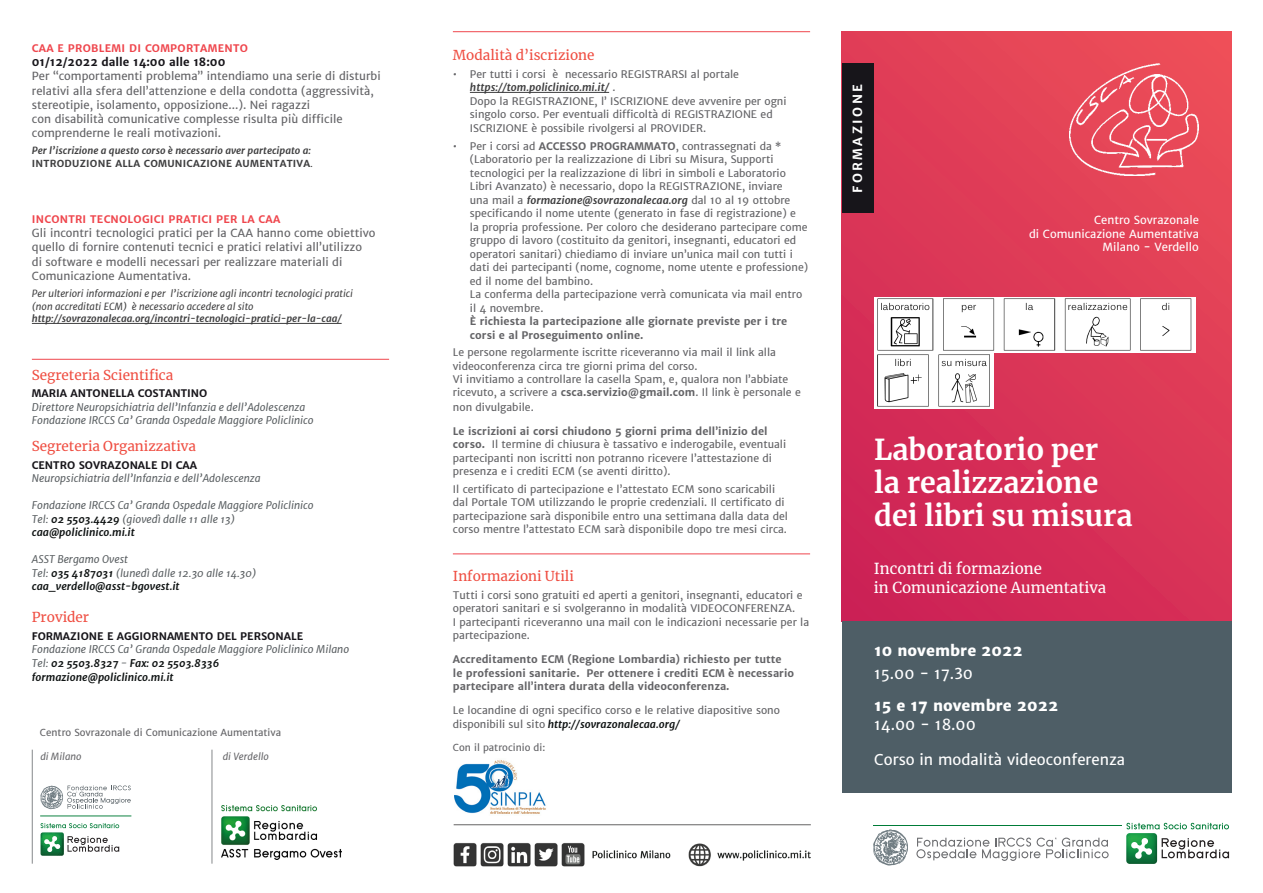
<style>
.page{position:relative;width:1263px;height:893px;background:#fff}
.page>*{position:absolute;margin:0;border:0;box-sizing:border-box;transform-origin:0 0}
.t1{font:700 28.5px/33px "Merriweather";color:#fff}
.t2{font:15px/19.5px "Merriweather";color:#fff}
.t3{font:800 15px/22.8px "Merriweather Sans";color:#fff}
.t4{font:15px "Merriweather Sans";color:#fff}
.t5{font:13.5px "Merriweather";color:#ef4d41}
.t6{font:700 12.75px "Merriweather Sans";letter-spacing:.19em;color:#fff}
.t7{font:11.25px/14.2px "Merriweather Sans";color:#636366}
.t8{font:11.25px/13.5px "Merriweather Sans";color:#fff;text-align:right}
.t9{font:700 11.25px "Merriweather Sans";color:#17151a}
.t10{font:10.5px/13.5px "Merriweather Sans";color:#636366}
.t11{font:italic 10.5px/13.5px "Merriweather Sans";color:#595e61}
.t12{font:700 10.5px/13.5px "Merriweather Sans";color:#636366}
.t13{font:700 10.5px "Merriweather Sans";color:#17151a}
.t14{font:700 10.5px "Merriweather Sans";letter-spacing:.025em;color:#ef464d}
.t15{font:italic 700 9.75px/12.8px "Merriweather Sans";color:#3e3e3f}
.t16{font:italic 9.75px/12.8px "Merriweather Sans";color:#3e3e3f}
.t17{font:9.75px "Merriweather Sans";color:#636366}
.t18{font:italic 9.75px "Merriweather Sans";color:#636366}
.s1{font-style:normal}
.s2{font-weight:400}
.s3{font-weight:700;color:#101414}
.s4{font-weight:700;font-style:italic;color:#3e3e3f}
.s5{font-weight:700}
.s6{font-weight:700;font-style:italic;color:#101414}
</style>
<div class="page">
<div style="left:842px;top:32px;width:389px;height:590px;background:linear-gradient(to bottom,#e74758,#d12856)"></div>
<div style="left:842px;top:622px;width:389px;height:171px;background:#4e5e66"></div>
<div style="left:842px;top:63px;width:32px;height:150px;background:#17151a"></div>
<svg style="left:916px;top:838px;width:192px;height:23px"></svg>
<img style="left:1126px;top:833px;width:31px;height:31px">
<svg style="left:1126px;top:823px;width:103px;height:6px"></svg>
<svg style="left:1131px;top:838px;width:21px;height:21px"></svg>
<svg style="left:1161px;top:838px;width:68px;height:20px"></svg>
<hr style="left:873px;top:825px;width:249px;height:1px;background:#007c38">
<svg style="left:873px;top:829px;width:35px;height:36px"></svg>
<img style="left:1070px;top:63px;width:129px;height:113px">
<hr style="left:470px;top:92px;width:139px;height:1px;background:#3e3e3f">
<hr style="left:32px;top:323px;width:310px;height:1px;background:#3e3e3f">
<img style="left:222px;top:806px;width:119px;height:54px">
<hr style="left:40px;top:815px;width:91px;height:1px;background:#007c38">
<svg style="left:41px;top:823px;width:78px;height:33px"></svg>
<svg style="left:40px;top:785px;width:91px;height:24px"></svg>
<hr style="left:212px;top:750px;width:1px;height:114px;background:#86888b">
<hr style="left:32px;top:750px;width:1px;height:114px;background:#86888b">
<img style="left:454px;top:760px;width:92px;height:54px">
<hr style="left:32px;top:359px;width:357px;height:1px;background:#ef464d">
<div style="left:874px;top:297px;width:321px;height:56px;background:#fff"></div>
<img style="left:877px;top:298px;width:315px;height:53px">
<img style="left:453px;top:824px;width:357px;height:43px">
<hr style="left:453px;top:31px;width:357px;height:1px;background:#ef464d">
<hr style="left:453px;top:554px;width:357px;height:1px;background:#ef464d">
<div style="left:874px;top:353px;width:120px;height:56px;background:#fff"></div>
<img style="left:877px;top:354px;width:113px;height:53px">
<p class="t14" style="left:32px;top:41px;width:217px">CAA E PROBLEMI DI COMPORTAMENTO</p>
<p class="t9" style="left:32px;top:55px;width:195px">01/12/2022 dalle 14:00 alle 18:00</p>
<p class="t7" style="left:32px;top:69px;width:350px">Per “comportamenti problema” intendiamo una serie di disturbi relativi alla sfera dell’attenzione e della condotta (aggressività, stereotipie, isolamento, opposizione...). Nei ragazzi<br>con disabilità comunicative complesse risulta più difficile comprenderne le reali motivazioni.</p>
<p class="t15" style="left:32px;top:144px;width:283px">Per l’iscrizione a questo corso è necessario aver partecipato a:<br><span class="s1">INTRODUZIONE ALLA COMUNICAZIONE AUMENTATIVA</span><span class="s2">.</span></p>
<p class="t14" style="left:32px;top:212px;width:250px">INCONTRI TECNOLOGICI PRATICI PER LA CAA</p>
<p class="t7" style="left:32px;top:226px;width:345px">Gli incontri tecnologici pratici per la CAA hanno come obiettivo quello di fornire contenuti tecnici e pratici relativi all’utilizzo<br>di software e modelli necessari per realizzare materiali di Comunicazione Aumentativa.</p>
<p class="t16" style="left:32px;top:287px;width:322px">Per ulteriori informazioni e per l’iscrizione agli incontri tecnologici pratici (non accreditati ECM) è necessario accedere al sito</p>
<p class="t15" style="left:32px;top:312px;width:311px">http://sovrazonalecaa.org/incontri-tecnologici-pratici-per-la-caa/</p>
<p class="t5" style="left:32px;top:365px;width:143px">Segreteria Scientifica</p>
<p class="t13" style="left:32px;top:387px;width:177px">MARIA ANTONELLA COSTANTINO</p>
<p class="t11" style="left:32px;top:400px;width:283px">Direttore Neuropsichiatria dell’Infanzia e dell’Adolescenza<br>Fondazione IRCCS Ca’ Granda Ospedale Maggiore Policlinico</p>
<p class="t5" style="left:32px;top:437px;width:166px">Segreteria Organizzativa</p>
<p class="t13" style="left:32px;top:458px;width:167px">CENTRO SOVRAZONALE DI CAA</p>
<p class="t11" style="left:32px;top:471px;width:230px">Neuropsichiatria dell’Infanzia e dell’Adolescenza</p>
<p class="t11" style="left:32px;top:498px;width:283px">Fondazione IRCCS Ca’ Granda Ospedale Maggiore Policlinico<br>Tel: <span class="s3">02 5503.4429</span> (giovedì dalle 11 alle 13) <span class="s3">caa@policlinico.mi.it</span></p>
<p class="t11" style="left:32px;top:552px;width:226px">ASST Bergamo Ovest<br>Tel: <span class="s3">035 4187031</span> (lunedì dalle 12.30 alle 14.30) <span class="s3">caa_verdello@asst-bgovest.it</span></p>
<p class="t5" style="left:32px;top:608px;width:59px">Provider</p>
<p class="t13" style="left:32px;top:629px;width:273px">FORMAZIONE E AGGIORNAMENTO DEL PERSONALE</p>
<p class="t11" style="left:32px;top:642px;width:319px;line-height:14px">Fondazione IRCCS Ca’ Granda Ospedale Maggiore Policlinico Milano<br>Tel: <span class="s3">02 5503.8327</span> - <span class="s3">Fax: 02 5503.8336 formazione@policlinico.mi.it</span></p>
<p class="t17" style="left:40px;top:726px;width:243px">Centro Sovrazonale di Comunicazione Aumentativa</p>
<p class="t18" style="left:40px;top:750px;width:43px">di Milano</p>
<p class="t18" style="left:223px;top:750px;width:48px">di Verdello</p>
<p class="t5" style="left:453px;top:46px;width:143px">Modalità d’iscrizione</p>
<p class="t10" style="left:470px;top:67px;width:318px;text-indent:-17px">• Per tutti i corsi è necessario REGISTRARSI al portale <span class="s4">https://tom.policlinico.mi.it/</span> .<br>Dopo la REGISTRAZIONE, l’ ISCRIZIONE deve avvenire per ogni singolo corso. Per eventuali difficoltà di REGISTRAZIONE ed ISCRIZIONE è possibile rivolgersi al PROVIDER.</p>
<p class="t10" style="left:470px;top:139px;width:340px;text-indent:-17px">• Per i corsi ad <span class="s5">ACCESSO PROGRAMMATO</span>, contrassegnati da * (Laboratorio per la realizzazione di Libri su Misura, Supporti tecnologici per la realizzazione di libri in simboli e Laboratorio Libri Avanzato) è necessario, dopo la REGISTRAZIONE, inviare<br>una mail a <span class="s4">formazione@sovrazonalecaa.org</span> dal 10 al 19 ottobre specificando il nome utente (generato in fase di registrazione) e<br>la propria professione. Per coloro che desiderano partecipare come gruppo di lavoro (costituito da genitori, insegnanti, educatori ed operatori sanitari) chiediamo di inviare un’unica mail con tutti i dati dei partecipanti (nome, cognome, nome utente e professione) ed il nome del bambino.<br>La conferma della partecipazione verrà comunicata via mail entro il 4 novembre.</p>
<p class="t12" style="left:470px;top:314px;width:319px">È richiesta la partecipazione alle giornate previste per i tre corsi e al Proseguimento online.</p>
<p class="t10" style="left:453px;top:346px;width:349px">Le persone regolarmente iscritte riceveranno via mail il link alla videoconferenza circa tre giorni prima del corso.<br>Vi invitiamo a controllare la casella Spam, e, qualora non l’abbiate ricevuto, a scrivere a <span class="s5">csca.servizio@gmail.com</span>. Il link è personale e</p>
<p class="t10" style="left:453px;top:400px;width:82px">non divulgabile.</p>
<p class="t10" style="left:453px;top:424px;width:335px"><span class="s5">Le iscrizioni ai corsi chiudono 5 giorni prima dell’inizio del corso.</span> Il termine di chiusura è tassativo e inderogabile, eventuali partecipanti non iscritti non potranno ricevere l’attestazione di presenza e i crediti ECM (se aventi diritto).</p>
<p class="t10" style="left:453px;top:482px;width:337px">Il certificato di partecipazione e l’attestato ECM sono scaricabili dal Portale TOM utilizzando le proprie credenziali. Il certificato di partecipazione sarà disponibile entro una settimana dalla data del corso mentre l’attestato ECM sarà disponibile dopo tre mesi circa.</p>
<p class="t5" style="left:453px;top:567px;width:123px">Informazioni Utili</p>
<p class="t10" style="left:453px;top:588px;width:358px">Tutti i corsi sono gratuiti ed aperti a genitori, insegnanti, educatori e operatori sanitari e si svolgeranno in modalità VIDEOCONFERENZA.<br>I partecipanti riceveranno una mail con le indicazioni necessarie per la partecipazione.</p>
<p class="t12" style="left:453px;top:652px;width:343px">Accreditamento ECM (Regione Lombardia) richiesto per tutte<br>le professioni sanitarie. Per ottenere i crediti ECM è necessario partecipare all’intera durata della videoconferenza.</p>
<p class="t10" style="left:453px;top:703px;width:329px;line-height:14.2px">Le locandine di ogni specifico corso e le relative diapositive sono disponibili sul sito <span class="s6">http://sovrazonalecaa.org/</span></p>
<p class="t17" style="left:453px;top:741px;width:94px">Con il patrocinio di:</p>
<p class="t6" style="left:849px;top:193px;width:110px;rotate:-90deg">FORMAZIONE</p>
<p class="t8" style="left:1029px;top:213px;width:171px">Centro Sovrazonale<br>di Comunicazione Aumentativa<br>Milano - Verdello</p>
<h1 class="t1" style="left:874px;top:433px;width:260px">Laboratorio per<br>la realizzazione dei libri su misura</h1>
<h2 class="t2" style="left:874px;top:558px;width:234px">Incontri di formazione<br>in Comunicazione Aumentativa</h2>
<h2 class="t3" style="left:874px;top:639px;width:150px">10 novembre 2022<br><span class="s2">15.00 - 17.</span><span class="s2">3</span><span class="s2">0</span></h2>
<h2 class="t3" style="left:874px;top:694px;width:186px">15 e 17 novembre 2022</h2>
<h2 class="t4" style="left:874px;top:715px;width:103px">14.00 - 18.00</h2>
<h2 class="t4" style="left:874px;top:750px;width:252px">Corso in modalità videoconferenza</h2>
</div>
